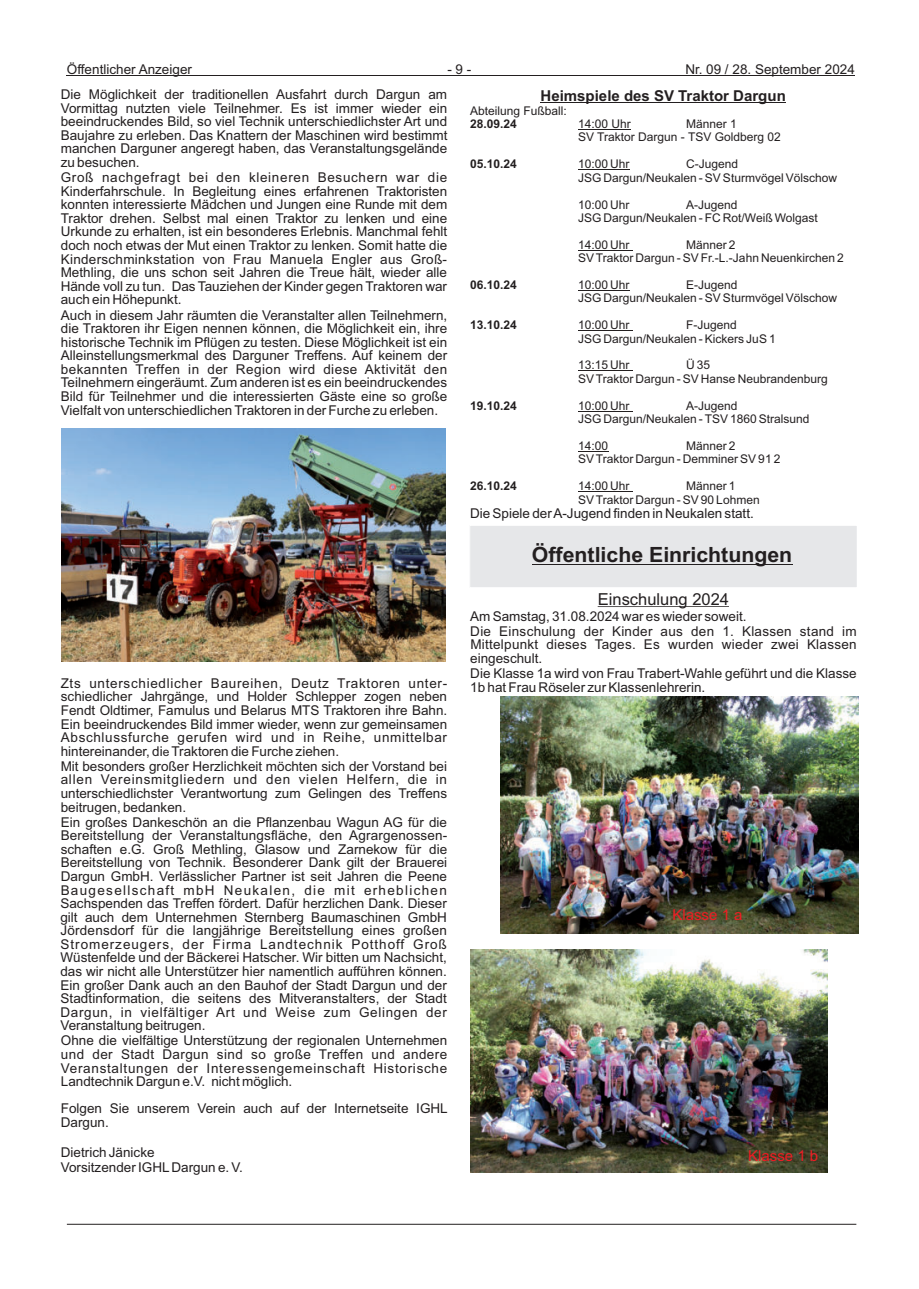
<style>
.page{position:relative;width:919px;height:1289px;background:#fff}
.page>*{position:absolute;margin:0;border:0;box-sizing:border-box;transform-origin:0 0}
.t1{font:700 21px "Arial";color:#231f20}
.t2{font:16.5px "Arial";color:#231f20}
.t3{font:700 15px "Arial";color:#231f20}
.t4{font:15px "Arial";color:#ee1d23}
.t5{font:13.5px/13.5px "Arial";color:#231f20;text-align:justify}
.t6{font:12px/13.4px "Arial";color:#231f20}
.t7{font:700 12px "Arial";color:#231f20}
.s1{font-size:12px}
</style>
<div class="page">
<hr style="left:67px;top:76px;width:787px;height:1px;background:#231f20">
<hr style="left:67px;top:1223px;width:789px;height:1px;background:#231f20">
<div style="left:469px;top:525px;width:388px;height:62px;background:#e6e7e9"></div>
<div style="left:469px;top:525px;width:388px;height:63px;border:1px solid #fff"></div>
<hr style="left:532px;top:563px;width:260px;height:1px;background:#231f20">
<hr style="left:597px;top:606px;width:132px;height:1px;background:#231f20">
<img style="left:500px;top:697px;width:358px;height:236px">
<img style="left:470px;top:949px;width:357px;height:223px">
<hr style="left:540px;top:102px;width:245px;height:1px;background:#231f20">
<hr style="left:578px;top:129px;width:53px;height:1px;background:#231f20">
<hr style="left:578px;top:169px;width:51px;height:1px;background:#231f20">
<hr style="left:578px;top:250px;width:54px;height:1px;background:#231f20">
<hr style="left:578px;top:290px;width:51px;height:1px;background:#231f20">
<hr style="left:578px;top:330px;width:54px;height:1px;background:#231f20">
<hr style="left:578px;top:370px;width:54px;height:1px;background:#231f20">
<hr style="left:578px;top:411px;width:54px;height:1px;background:#231f20">
<hr style="left:578px;top:451px;width:30px;height:1px;background:#231f20">
<hr style="left:578px;top:491px;width:54px;height:1px;background:#231f20">
<img style="left:62px;top:428px;width:383px;height:233px">
<p class="t5" style="left:67px;top:63px;width:127px">Öffentlicher Anzeiger</p>
<p class="t5" style="left:447px;top:63px;width:26px">- 9 -</p>
<p class="t5" style="left:685px;top:63px;width:171px">Nr. 09 / 28. September 2024</p>
<p class="t5" style="left:61px;top:88px;width:388px">Die Möglichkeit der traditionellen Ausfahrt durch Dargun am Vormittag nutzten viele Teilnehmer. Es ist immer wieder ein beeindruckendes Bild, so viel Technik unterschiedlichster Art und Baujahre zu erleben. Das Knattern der Maschinen wird bestimmt manchen Darguner angeregt haben, das Veranstaltungsgelände zu besuchen.</p>
<p class="t5" style="left:61px;top:170px;width:388px">Groß nachgefragt bei den kleineren Besuchern war die Kinderfahrschule. In Begleitung eines erfahrenen Traktoristen konnten interessierte Mädchen und Jungen eine Runde mit dem Traktor drehen. Selbst mal einen Traktor zu lenken und eine Urkunde zu erhalten, ist ein besonderes Erlebnis. Manchmal fehlt doch noch etwas der Mut einen Traktor zu lenken. Somit hatte die Kinderschminkstation von Frau Manuela Engler aus Groß-Methling, die uns schon seit Jahren die Treue hält, wieder alle Hände voll zu tun. Das Tauziehen der Kinder gegen Traktoren war auch ein Höhepunkt.</p>
<p class="t5" style="left:61px;top:308px;width:388px">Auch in diesem Jahr räumten die Veranstalter allen Teilnehmern, die Traktoren ihr Eigen nennen können, die Möglichkeit ein, ihre historische Technik im Pflügen zu testen. Diese Möglichkeit ist ein Alleinstellungsmerkmal des Darguner Treffens. Auf keinem der bekannten Treffen in der Region wird diese Aktivität den Teilnehmern eingeräumt. Zum anderen ist es ein beeindruckendes Bild für Teilnehmer und die interessierten Gäste eine so große Vielfalt von unterschiedlichen Traktoren in der Furche zu erleben.</p>
<p class="t5" style="left:61px;top:676px;width:388px">Zts unterschiedlicher Baureihen, Deutz Traktoren unter&shy;schiedlicher Jahrgänge, und Holder Schlepper zogen neben Fendt Oldtimer, Famulus und Belarus MTS Traktoren ihre Bahn.<br>Ein beeindruckendes Bild immer wieder, wenn zur gemeinsamen Abschlussfurche gerufen wird und in Reihe, unmittelbar hintereinander, di<span class="s1">e</span> Traktoren die Furche ziehen.</p>
<p class="t5" style="left:61px;top:759px;width:388px">Mit besonders großer Herzlichkeit möchten sich der Vorstand bei allen Vereinsmitgliedern und den vielen Helfern, die in unterschiedlichster Verantwortung zum Gelingen des Treffens beitrugen, bedanken.</p>
<p class="t5" style="left:60px;top:815px;width:388px">Ein großes Dankeschön an die Pflanzenbau Wagun AG für die Bereitstellung der Veranstaltungsfläche, den Agrargenossen&shy;schaften e.G. Groß Methling, Glasow und Zarnekow für die Bereitstellung von Technik. Besonderer Dank gilt der Brauerei Dargun GmbH. Verlässlicher Partner ist seit Jahren die Peene Baugesellschaft mbH Neukalen, die mit erheblichen Sachspenden das Treffen fördert. Dafür herzlichen Dank. Dieser gilt auch dem Unternehmen Sternberg Baumaschinen GmbH Jördensdorf für die langjährige Bereitstellung eines großen Stromerzeugers, der Firma Landtechnik Potthoff Groß Wüstenfelde und der Bäckerei Hatscher. Wir bitten um Nachsicht, das wir nicht alle Unterstützer hier namentlich aufführen können.<br>Ein großer Dank auch an den Bauhof der Stadt Dargun und der Stadtinformation, die seitens des Mitveranstalters, der Stadt Dargun, in vielfältiger Art und Weise zum Gelingen der Veranstaltung beitrugen.</p>
<p class="t5" style="left:61px;top:1033px;width:388px">Ohne die vielfältige Unterstützung der regionalen Unternehmen und der Stadt Dargun sind so große Treffen und andere Veranstaltungen der Interessengemeinschaft Historische Landtechnik Dargun e.V. nicht möglich.</p>
<p class="t5" style="left:61px;top:1101px;width:388px">Folgen Sie unserem Verein auch auf der Internetseite IGHL<br>Dargun.</p>
<p class="t5" style="left:61px;top:1160px;width:184px">Vorsitzender IGHL Dargun e. V.</p>
<p class="t5" style="left:61px;top:1145px;width:95px">Dietrich Jänicke</p>
<p class="t3" style="left:540px;top:85px;width:247px">Heimspiele des SV Traktor Dargun</p>
<p class="t6" style="left:470px;top:104px;width:98px">Abteilung Fußball:</p>
<p class="t7" style="left:470px;top:115px;width:48px">28.09.24</p>
<p class="t6" style="left:578px;top:117px;width:54px">14:00 Uhr</p>
<p class="t6" style="left:686px;top:117px;width:52px">Männer 1</p>
<p class="t7" style="left:470px;top:156px;width:48px">05.10.24</p>
<p class="t6" style="left:578px;top:157px;width:53px">10:00 Uhr</p>
<p class="t6" style="left:686px;top:157px;width:54px">C-Jugend</p>
<p class="t6" style="left:578px;top:130px;width:204px">SV Traktor Dargun - TSV Goldberg 02</p>
<p class="t6" style="left:578px;top:171px;width:260px">JSG Dargun/Neukalen - SV Sturmvögel Völschow</p>
<p class="t6" style="left:578px;top:197px;width:53px">10:00 Uhr</p>
<p class="t6" style="left:686px;top:197px;width:53px">A-Jugend</p>
<p class="t6" style="left:578px;top:211px;width:241px">JSG Dargun/Neukalen - FC Rot/Weiß Wolgast</p>
<p class="t6" style="left:578px;top:238px;width:53px">14:00 Uhr</p>
<p class="t6" style="left:686px;top:238px;width:51px">Männer 2</p>
<p class="t6" style="left:578px;top:251px;width:267px">SV Traktor Dargun - SV Fr.-L.-Jahn Neuenkirchen 2</p>
<p class="t7" style="left:470px;top:276px;width:48px">06.10.24</p>
<p class="t6" style="left:578px;top:278px;width:53px">10:00 Uhr</p>
<p class="t6" style="left:686px;top:278px;width:53px">E-Jugend</p>
<p class="t6" style="left:578px;top:291px;width:260px">JSG Dargun/Neukalen - SV Sturmvögel Völschow</p>
<p class="t7" style="left:470px;top:316px;width:48px">13.10.24</p>
<p class="t6" style="left:578px;top:318px;width:53px">10:00 Uhr</p>
<p class="t6" style="left:686px;top:318px;width:52px">F-Jugend</p>
<p class="t6" style="left:578px;top:332px;width:199px">JSG Dargun/Neukalen - Kickers JuS 1</p>
<p class="t6" style="left:578px;top:358px;width:53px">13:15 Uhr</p>
<p class="t6" style="left:686px;top:358px;width:26px">Ü 35</p>
<p class="t6" style="left:578px;top:372px;width:251px">SV Traktor Dargun - SV Hanse Neubrandenburg</p>
<p class="t7" style="left:470px;top:397px;width:48px">19.10.24</p>
<p class="t6" style="left:578px;top:399px;width:53px">10:00 Uhr</p>
<p class="t6" style="left:686px;top:399px;width:53px">A-Jugend</p>
<p class="t6" style="left:578px;top:412px;width:233px">JSG Dargun/Neukalen - TSV 1860 Stralsund</p>
<p class="t6" style="left:578px;top:439px;width:32px">14:00</p>
<p class="t6" style="left:686px;top:439px;width:51px">Männer 2</p>
<p class="t6" style="left:578px;top:452px;width:204px">SV Traktor Dargun - Demminer SV 91 2</p>
<p class="t7" style="left:470px;top:477px;width:48px">26.10.24</p>
<p class="t6" style="left:578px;top:479px;width:53px">14:00 Uhr</p>
<p class="t6" style="left:578px;top:479px;width:183px;text-indent:108px">Männer 1<br>SV Traktor Dargun - SV 90 Lohmen</p>
<p class="t5" style="left:470px;top:507px;width:285px">Die Spiele der A-Jugend finden in Neukalen statt.</p>
<h1 class="t1" style="left:532px;top:539px;width:262px">Öffentliche Einrichtungen</h1>
<p class="t2" style="left:597px;top:588px;width:133px">Einschulung 2024</p>
<p class="t5" style="left:470px;top:609px;width:278px">Am Samstag, 31.08.2024 war es wieder soweit.</p>
<p class="t5" style="left:470px;top:624px;width:388px">Die Einschulung der Kinder aus den 1. Klassen stand im Mittelpunkt dieses Tages. Es wurden wieder zwei Klassen eingeschult.</p>
<p class="t5" style="left:470px;top:666px;width:388px">Die Klasse 1a wird von Frau Trabert-Wahle geführt und die Klasse<br>1b hat Frau Röseler zur Klassenlehrerin.</p>
<p class="t4" style="left:672px;top:904px;width:72px">Klasse 1 a</p>
<p class="t4" style="left:748px;top:1145px;width:72px">Klasse 1 b</p>
</div>
